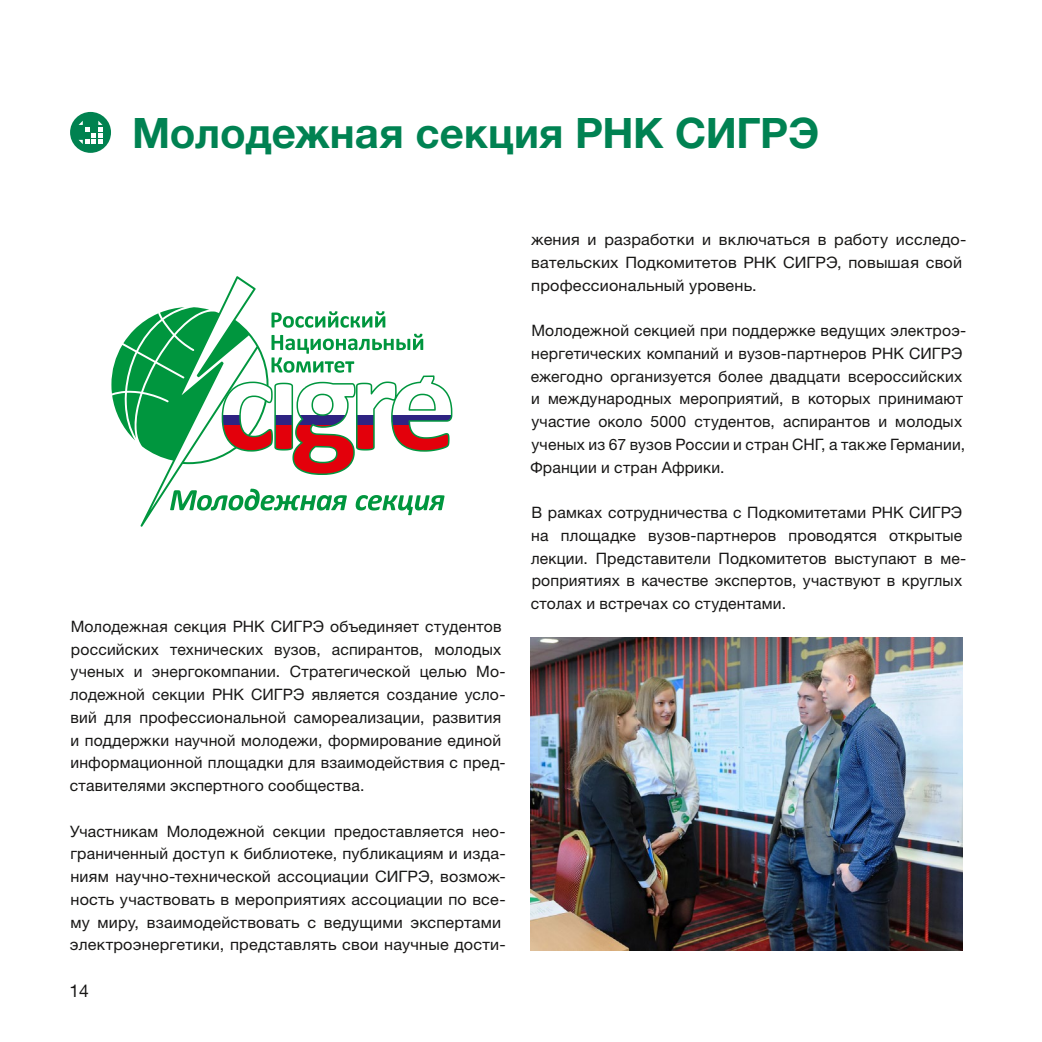
<style>
.page{position:relative;width:1042px;height:1042px;background:#fff}
.page>*{position:absolute;margin:0;border:0;box-sizing:border-box;transform-origin:0 0}
.t1{font:700 42px "Helvetica Neue LTW1 G";color:#008252}
.t2{font:17.5px "Helvetica Neue LTW1 G";color:#181716}
.t3{font:15.75px/22.8px "Helvetica Neue LTW1 G";letter-spacing:.01em;color:#181716}
</style>
<div class="page">
<div style="left:70px;top:112px;width:41px;height:41px;background:#008250;border-radius:50%"></div>
<svg style="left:79px;top:121px;width:23px;height:23px"></svg>
<svg style="left:111px;top:276px;width:341px;height:251px"></svg>
<img style="left:531px;top:637px;width:431px;height:313px">
<h1 class="t1" style="left:132px;top:107px;width:689px">Молодежная секция РНК СИГРЭ</h1>
<p class="t3" style="left:70px;top:615px;width:437px">Молодежная секция РНК СИГРЭ объединяет студентов российских технических вузов, аспирантов, молодых ученых и энергокомпании. Стратегической целью Мо&shy;лодежной секции РНК СИГРЭ является создание усло&shy;вий для профессиональной самореализации, развития и поддержки научной молодежи, формирование единой информационной площадки для взаимодействия с пред&shy;ставителями экспертного сообщества.</p>
<p class="t3" style="left:70px;top:819px;width:437px">Участникам Молодежной секции предоставляется нео&shy;граниченный доступ к библиотеке, публикациям и изда&shy;ниям научно-технической ассоциации СИГРЭ, возмож&shy;ность участвовать в мероприятиях ассоциации по все&shy;му миру, взаимодействовать с ведущими экспертами электроэнергетики, представлять свои научные дости-</p>
<p class="t2" style="left:69px;top:980px;width:21px">14</p>
<p class="t3" style="left:531px;top:228px;width:437px">жения и разработки и включаться в работу исследо&shy;вательских Подкомитетов РНК СИГРЭ, повышая свой профессиональный уровень.</p>
<p class="t3" style="left:530px;top:319px;width:437px">Молодежной секцией при поддержке ведущих электроэ&shy;нергетических компаний и вузов-партнеров РНК СИГРЭ ежегодно организуется более двадцати всероссийских и международных мероприятий, в которых принимают участие около 5000 студентов, аспирантов и молодых ученых из 67 вузов России и стран СНГ, а также Германии, Франции и стран Африки.</p>
<p class="t3" style="left:531px;top:501px;width:437px">В рамках сотрудничества с Подкомитетами РНК СИГРЭ на площадке вузов-партнеров проводятся открытые лекции. Представители Подкомитетов выступают в ме&shy;роприятиях в качестве экспертов, участвуют в круглых столах и встречах со студентами.</p>
</div>
